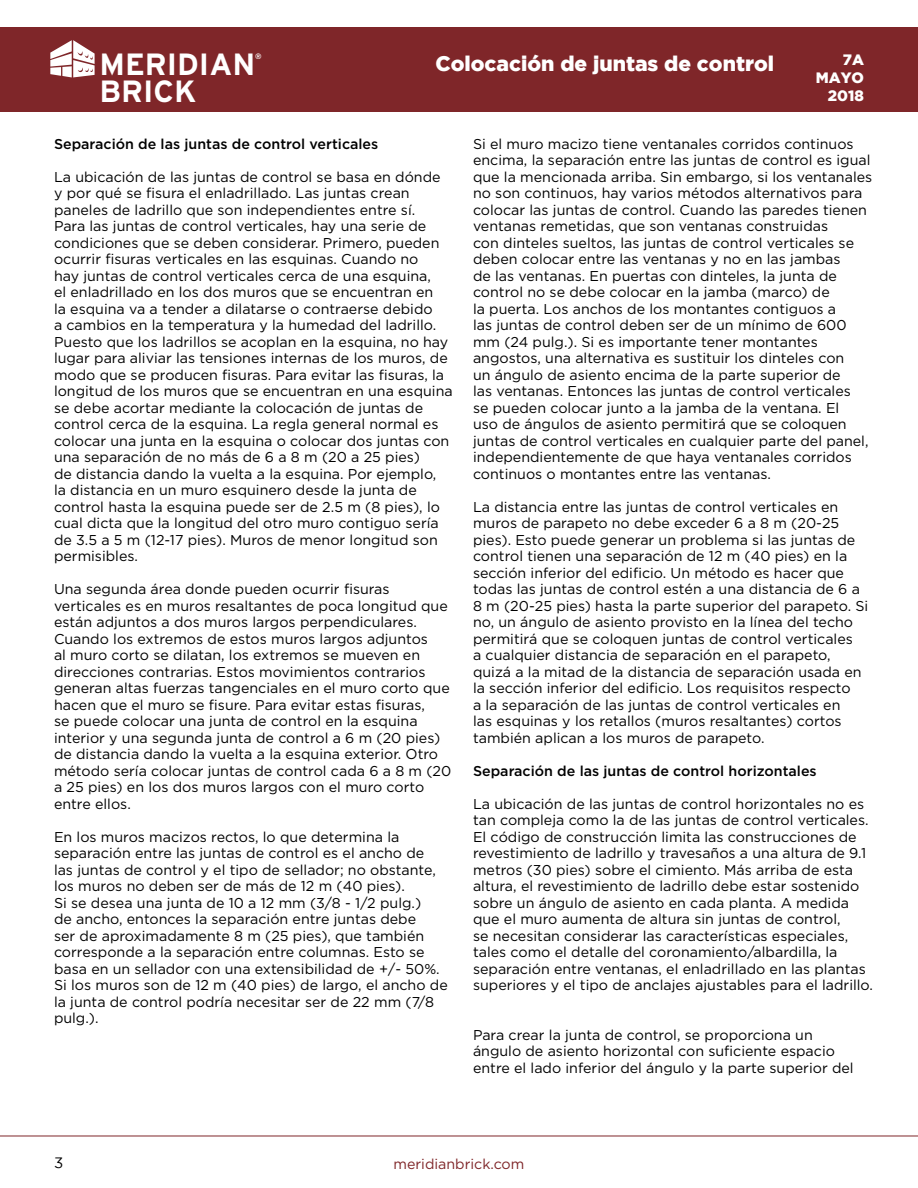
<style>
.page{position:relative;width:918px;height:1188px;background:#fff}
.page>*{position:absolute;margin:0;border:0;box-sizing:border-box;transform-origin:0 0}
.t1{font:700 30.6px "Interstate";color:#fff}
.t2{font:900 21px "Gotham";color:#fff}
.t3{font:900 15px/18px "Gotham";color:#fff;text-align:right}
.t4{font:15px "Gotham";color:#000}
.t5{font:14.25px/16.5px "Gotham";color:#000}
.t6{font:500 14.25px "Gotham";color:#000}
.t7{font:14.25px "Gotham";color:#7f2629}
.t8{font:700 7.8px "Interstate";color:#fff}
</style>
<div class="page">
<hr style="left:0;top:1136px;width:918px;height:1px;background:#7f2629">
<div style="left:0;top:27px;width:918px;height:84px;background:#7f2629"></div>
<svg style="left:50px;top:40px;width:45px;height:37px"></svg>
<h1 class="t1" style="left:99px;top:47px;width:157px">MERIDIAN</h1>
<h2 class="t2" style="left:435px;top:51px;width:340px">Colocación de juntas de control</h2>
<p class="t8" style="left:255px;top:52px;width:8px">®</p>
<h1 class="t1" style="left:99px;top:74px;width:98px">BRICK</h1>
<p class="t3" style="left:816px;top:50px;width:50px">7A<br>MAYO<br>2018</p>
<p class="t6" style="left:54px;top:135px;width:326px">Separación de las juntas de control verticales</p>
<p class="t5" style="left:54px;top:168px;width:400px">La ubicación de las juntas de control se basa en dónde<br>y por qué se fisura el enladrillado. Las juntas crean paneles de ladrillo que son independientes entre sí.<br>Para las juntas de control verticales, hay una serie de condiciones que se deben considerar. Primero, pueden ocurrir fisuras verticales en las esquinas. Cuando no<br>hay juntas de control verticales cerca de una esquina,<br>el enladrillado en los dos muros que se encuentran en<br>la esquina va a tender a dilatarse o contraerse debido<br>a cambios en la temperatura y la humedad del ladrillo.<br>Puesto que los ladrillos se acoplan en la esquina, no hay lugar para aliviar las tensiones internas de los muros, de modo que se producen fisuras. Para evitar las fisuras, la longitud de los muros que se encuentran en una esquina se debe acortar mediante la colocación de juntas de control cerca de la esquina. La regla general normal es colocar una junta en la esquina o colocar dos juntas con una separación de no más de 6 a 8 m (20 a 25 pies)<br>de distancia dando la vuelta a la esquina. Por ejemplo,<br>la distancia en un muro esquinero desde la junta de control hasta la esquina puede ser de 2.5 m (8 pies), lo cual dicta que la longitud del otro muro contiguo sería de 3.5 a 5 m (12-17 pies). Muros de menor longitud son permisibles.</p>
<p class="t5" style="left:54px;top:581px;width:399px">Una segunda área donde pueden ocurrir fisuras verticales es en muros resaltantes de poca longitud que están adjuntos a dos muros largos perpendiculares.<br>Cuando los extremos de estos muros largos adjuntos<br>al muro corto se dilatan, los extremos se mueven en direcciones contrarias. Estos movimientos contrarios generan altas fuerzas tangenciales en el muro corto que hacen que el muro se fisure. Para evitar estas fisuras,<br>se puede colocar una junta de control en la esquina interior y una segunda junta de control a 6 m (20 pies) de distancia dando la vuelta a la esquina exterior. Otro método sería colocar juntas de control cada 6 a 8 m (20 a 25 pies) en los dos muros largos con el muro corto entre ellos.</p>
<p class="t5" style="left:54px;top:828px;width:395px">En los muros macizos rectos, lo que determina la separación entre las juntas de control es el ancho de<br>las juntas de control y el tipo de sellador; no obstante, los muros no deben ser de más de 12 m (40 pies).<br>Si se desea una junta de 10 a 12 mm (3/8 - 1/2 pulg.)<br>de ancho, entonces la separación entre juntas debe<br>ser de aproximadamente 8 m (25 pies), que también corresponde a la separación entre columnas. Esto se basa en un sellador con una extensibilidad de +/- 50%.<br>Si los muros son de 12 m (40 pies) de largo, el ancho de la junta de control podría necesitar ser de 22 mm (7/8 pulg.).</p>
<p class="t5" style="left:473px;top:135px;width:401px">Si el muro macizo tiene ventanales corridos continuos encima, la separación entre las juntas de control es igual que la mencionada arriba. Sin embargo, si los ventanales no son continuos, hay varios métodos alternativos para colocar las juntas de control. Cuando las paredes tienen ventanas remetidas, que son ventanas construidas<br>con dinteles sueltos, las juntas de control verticales se deben colocar entre las ventanas y no en las jambas<br>de las ventanas. En puertas con dinteles, la junta de control no se debe colocar en la jamba (marco) de<br>la puerta. Los anchos de los montantes contiguos a<br>las juntas de control deben ser de un mínimo de 600 mm (24 pulg.). Si es importante tener montantes angostos, una alternativa es sustituir los dinteles con<br>un ángulo de asiento encima de la parte superior de<br>las ventanas. Entonces las juntas de control verticales<br>se pueden colocar junto a la jamba de la ventana. El<br>uso de ángulos de asiento permitirá que se coloquen juntas de control verticales en cualquier parte del panel, independientemente de que haya ventanales corridos continuos o montantes entre las ventanas.</p>
<p class="t5" style="left:473px;top:498px;width:397px">La distancia entre las juntas de control verticales en muros de parapeto no debe exceder 6 a 8 m (20-25 pies). Esto puede generar un problema si las juntas de control tienen una separación de 12 m (40 pies) en la sección inferior del edificio. Un método es hacer que todas las juntas de control estén a una distancia de 6 a 8 m (20-25 pies) hasta la parte superior del parapeto. Si no, un ángulo de asiento provisto en la línea del techo permitirá que se coloquen juntas de control verticales<br>a cualquier distancia de separación en el parapeto, quizá a la mitad de la distancia de separación usada en la sección inferior del edificio. Los requisitos respecto<br>a la separación de las juntas de control verticales en<br>las esquinas y los retallos (muros resaltantes) cortos también aplican a los muros de parapeto.</p>
<p class="t6" style="left:473px;top:763px;width:345px">Separación de las juntas de control horizontales</p>
<p class="t5" style="left:473px;top:795px;width:402px">La ubicación de las juntas de control horizontales no es tan compleja como la de las juntas de control verticales.<br>El código de construcción limita las construcciones de revestimiento de ladrillo y travesaños a una altura de 9.1 metros (30 pies) sobre el cimiento. Más arriba de esta altura, el revestimiento de ladrillo debe estar sostenido sobre un ángulo de asiento en cada planta. A medida que el muro aumenta de altura sin juntas de control,<br>se necesitan considerar las características especiales, tales como el detalle del coronamiento/albardilla, la separación entre ventanas, el enladrillado en las plantas superiores y el tipo de anclajes ajustables para el ladrillo.</p>
<p class="t5" style="left:473px;top:1026px;width:382px">Para crear la junta de control, se proporciona un ángulo de asiento horizontal con suficiente espacio entre el lado inferior del ángulo y la parte superior del</p>
<p class="t4" style="left:54px;top:1155px;width:11px">3</p>
<p class="t7" style="left:394px;top:1156px;width:132px">meridianbrick.com</p>
</div>
